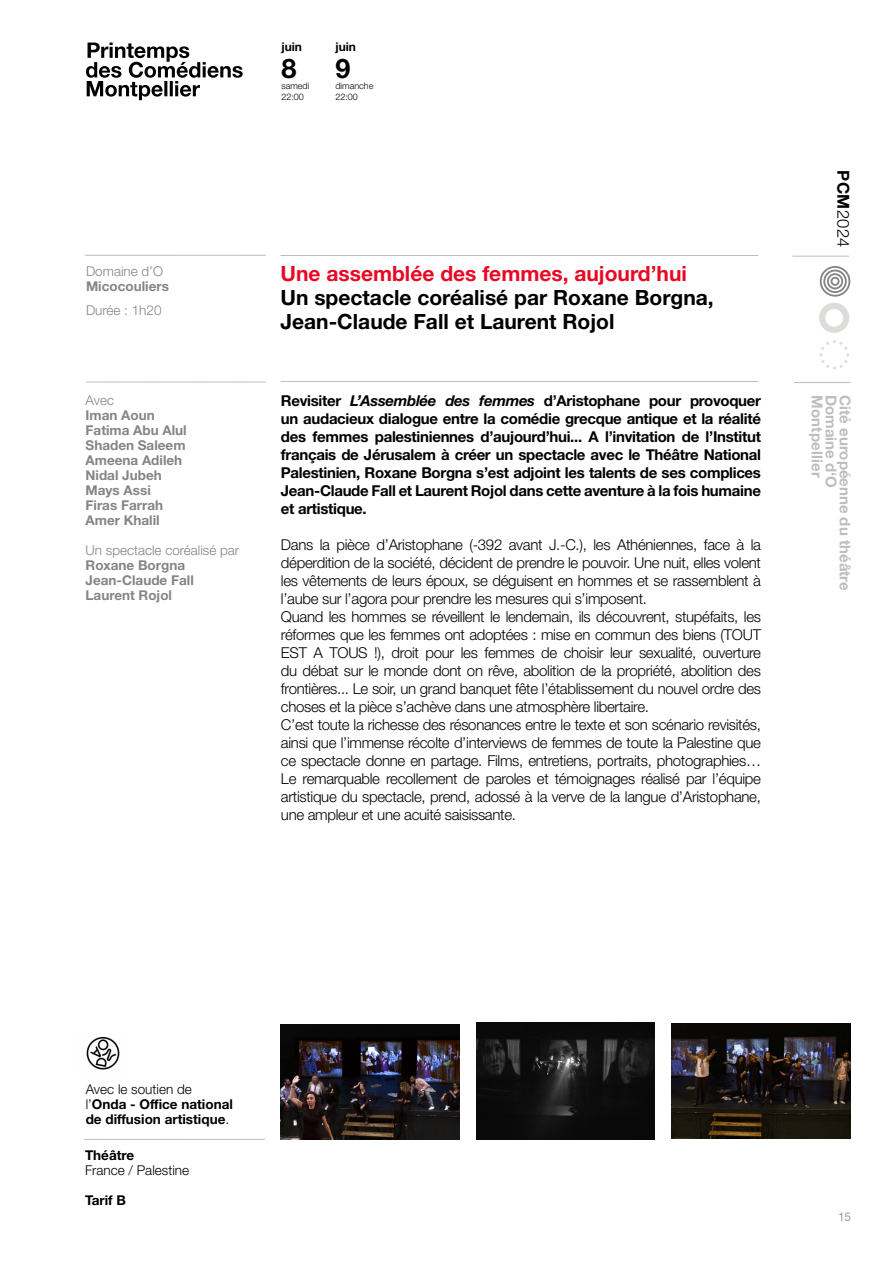
<style>
.page{position:relative;width:893px;height:1263px;background:#fff}
.page>*{position:absolute;margin:0;border:0;box-sizing:border-box;transform-origin:0 0}
.t1{font:700 27px "Helvetica Neue LT Std";color:#000}
.t2{font:700 21px/24px "Helvetica Neue LT Std";color:#000}
.t3{font:700 21px "Helvetica Neue LT Std";color:#e90824}
.t4{font:300 16.5px "Helvetica Neue LT Std";color:#000}
.t5{font:300 15px/18px "Helvetica Neue LT Std";letter-spacing:-.02em;color:#020203}
.t6{font:700 15px/18px "Helvetica Neue LT Std";letter-spacing:-.02em;color:#020203;text-align:justify}
.t7{font:700 15px "Helvetica Neue LT Std";color:#bebebe}
.t8{font:700 13.5px/15px "Helvetica Neue LT Std";color:#858585}
.t9{font:700 13.5px/15px "Helvetica Neue LT Std";color:#020203}
.t10{font:300 13.5px "Helvetica Neue LT Std";color:#858585}
.t11{font:300 13.5px "Helvetica Neue LT Std";color:#000}
.t12{font:700 13.5px "Helvetica Neue LT Std";color:#000}
.t13{font:700 12px "Helvetica Neue LT Std";color:#000}
.t14{font:12px "Helvetica Neue LT Std";color:#9d9d9c}
.t15{font:300 9px "Helvetica Neue LT Std";color:#000}
.s1{font-style:italic}
.s2{font-weight:700}
.s3{font-weight:300}
</style>
<div class="page">
<hr style="left:85px;top:255px;width:181px;height:1px;background:#c0bcb4">
<hr style="left:86px;top:382px;width:180px;height:1px;background:#c0bcb4">
<hr style="left:84px;top:1139px;width:181px;height:1px;background:#c0bcb4">
<hr style="left:281px;top:255px;width:477px;height:1px;background:#c0bcb4">
<hr style="left:281px;top:381px;width:477px;height:1px;background:#c0bcb4">
<hr style="left:792px;top:256px;width:57px;height:1px;background:#c0bcb4">
<div style="left:819px;top:303px;width:30px;height:30px;border:6px solid #c0bcb4;border-radius:50%"></div>
<svg style="left:819px;top:340px;width:30px;height:30px"></svg>
<svg style="left:820px;top:266px;width:30px;height:31px"></svg>
<hr style="left:794px;top:382px;width:56px;height:1px;background:#c0bcb4">
<svg style="left:86px;top:43px;width:157px;height:57px"></svg>
<img style="left:476px;top:1023px;width:179px;height:116px">
<img style="left:281px;top:1024px;width:178px;height:116px">
<img style="left:671px;top:1023px;width:179px;height:115px">
<img style="left:86px;top:1036px;width:34px;height:34px">
<p class="t13" style="left:281px;top:39px;width:22px">juin</p>
<p class="t13" style="left:335px;top:39px;width:22px">juin</p>
<h1 class="t1" style="left:281px;top:52px;width:17px">8</h1>
<h1 class="t1" style="left:335px;top:52px;width:17px">9</h1>
<p class="t15" style="left:281px;top:80px;width:29px">samedi</p>
<p class="t15" style="left:335px;top:80px;width:40px">dimanche</p>
<p class="t15" style="left:281px;top:91px;width:24px">22:00</p>
<p class="t15" style="left:335px;top:91px;width:24px">22:00</p>
<p class="t10" style="left:86px;top:263px;width:79px">Domaine d’O</p>
<p class="t8" style="left:86px;top:278px;width:84px">Micocouliers</p>
<p class="t10" style="left:86px;top:301px;width:77px">Durée : 1h20</p>
<p class="t10" style="left:86px;top:392px;width:30px">Avec</p>
<p class="t8" style="left:86px;top:407px;width:103px">Iman Aoun<br>Fatima Abu Alul<br>Shaden Saleem<br>Ameena Adileh<br>Nidal Jubeh<br>Mays Assi<br>Firas Farrah<br>Amer Khalil</p>
<p class="t10" style="left:86px;top:542px;width:155px">Un spectacle coréalisé par</p>
<p class="t8" style="left:86px;top:557px;width:110px">Roxane Borgna<br>Jean-Claude Fall<br>Laurent Rojol</p>
<h2 class="t3" style="left:281px;top:261px;width:408px">Une assemblée des femmes, aujourd’hui</h2>
<h2 class="t2" style="left:281px;top:285px;width:435px">Un spectacle coréalisé par Roxane Borgna,<br>Jean-Claude Fall et Laurent Rojol</h2>
<p class="t6" style="left:281px;top:391px;width:482px">Revisiter <span class="s1">L’Assemblée des femmes</span> d’Aristophane pour provoquer un audacieux dialogue entre la comédie grecque antique et la réalité des femmes palestiniennes d’aujourd’hui... A l’invitation de l’Institut français de Jérusalem à créer un spectacle avec le Théâtre National Palestinien, Roxane Borgna s’est adjoint les talents de ses complices Jean-Claude Fall et Laurent Rojol dans cette aventure à la fois humaine et artistique.</p>
<p class="t5" style="left:281px;top:535px;width:482px">Dans la pièce d’Aristophane (-392 avant J.-C.), les Athéniennes, face à la déperdition de la société, décident de prendre le pouvoir. Une nuit, elles volent les vêtements de leurs époux, se déguisent en hommes et se rassemblent à l’aube sur l’agora pour prendre les mesures qui s’imposent.<br>Quand les hommes se réveillent le lendemain, ils découvrent, stupéfaits, les réformes que les femmes ont adoptées : mise en commun des biens (TOUT EST A TOUS !), droit pour les femmes de choisir leur sexualité, ouverture du débat sur le monde dont on rêve, abolition de la propriété, abolition des frontières... Le soir, un grand banquet fête l’établissement du nouvel ordre des choses et la pièce s’achève dans une atmosphère libertaire.<br>C’est toute la richesse des résonances entre le texte et son scénario revisités, ainsi que l’immense récolte d’interviews de femmes de toute la Palestine que ce spectacle donne en partage. Films, entretiens, portraits, photographies… Le remarquable recollement de paroles et témoignages réalisé par l’équipe artistique du spectacle, prend, adossé à la verve de la langue d’Aristophane, une ampleur et une acuité saisissante.</p>
<p class="t4" style="left:853px;top:170px;width:78px;rotate:90deg"><span class="s2">PCM</span>2024</p>
<p class="t7" style="left:826px;top:395px;width:84px;rotate:90deg">Montpellier</p>
<p class="t7" style="left:840px;top:395px;width:95px;rotate:90deg">Domaine d‘O</p>
<p class="t7" style="left:854px;top:395px;width:197px;rotate:90deg">Cité européenne du théâtre</p>
<p class="t9" style="left:86px;top:1081px;width:149px"><span class="s3">Avec le soutien de l’</span>Onda - Office national de diffusion artistique<span class="s3">.</span></p>
<p class="t12" style="left:85px;top:1147px;width:51px">Théâtre</p>
<p class="t11" style="left:85px;top:1162px;width:106px">France / Palestine</p>
<p class="t12" style="left:85px;top:1192px;width:42px">Tarif B</p>
<p class="t14" style="left:838px;top:1209px;width:14px">15</p>
</div>
